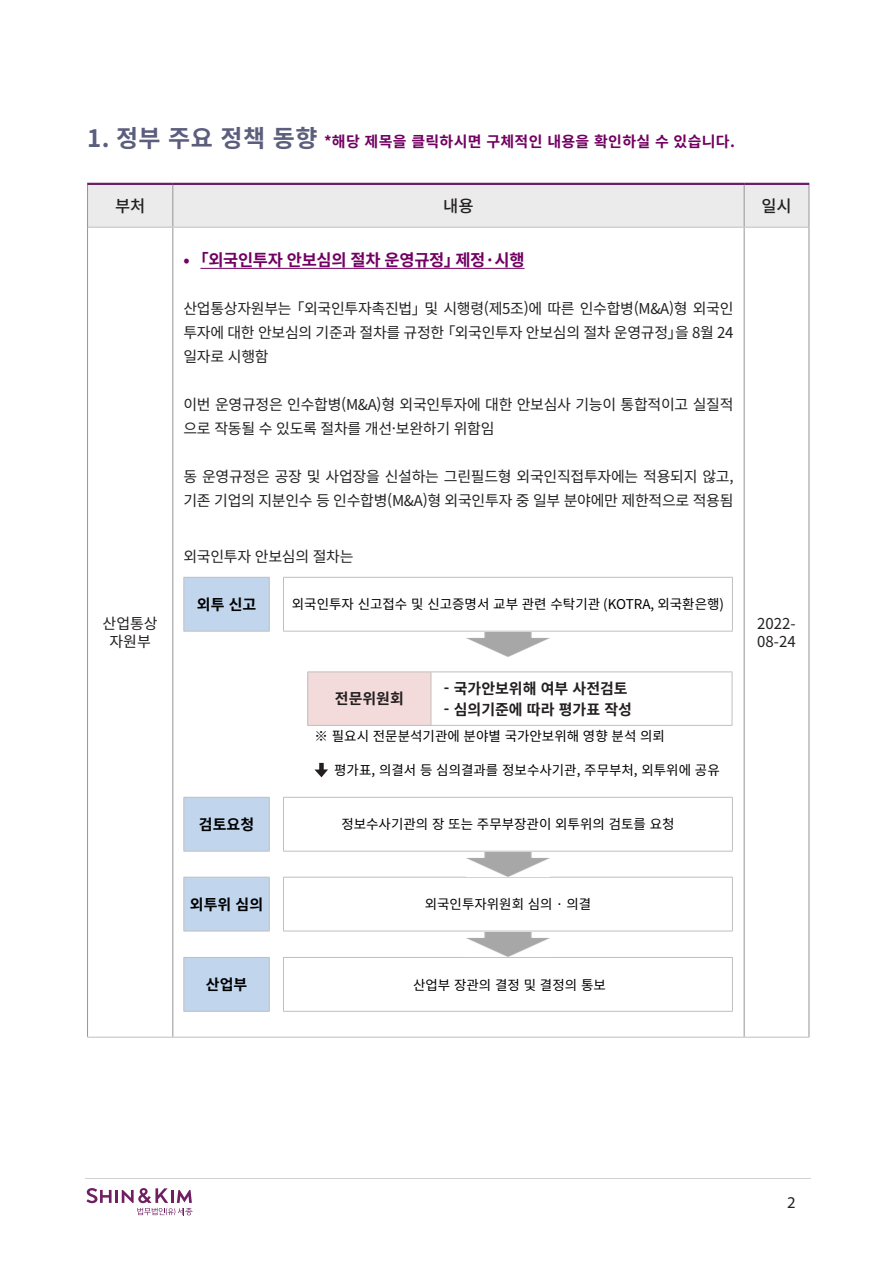
<style>
.page{position:relative;width:893px;height:1263px;background:#fff}
.page>*{position:absolute;margin:0;border:0;box-sizing:border-box;transform-origin:0 0}
.t1{font:700 16.5px "Noto Sans CJ Kkr";letter-spacing:-.02em;color:#720062}
.t2{font:500 16.5px "Noto Sans CJ Kkr";color:#231f20}
.t3{font:16.5px "Myriad Pro";color:#231f20}
.t4{font:15px/24px "Noto Sans CJ Kkr";letter-spacing:-.02em;color:#222}
.t5{font:700 15px "Noto Sans CJ Kkr";letter-spacing:.02em;color:#720062}
.ÿFFFFB9ÿFFFFD9ÿFFFF{font:700 15px "Noto Sans CJ Kkr";color:#231f20}
.t6{font:15px/18px "Noto Sans CJ Kkr";color:#231f20}
.ÿFFFFB9ÿFFFFD9ÿFFFF-2{font:700 15px "Noto Sans CJ Kkr";color:#000}
.ÿFFFFB9ÿFFFFD9ÿFFFF-3{font:13.5px "Noto Sans CJ Kkr";color:#000}
.s1{font-size:24px;color:#5b5e7c}
</style>
<div class="page">
<svg style="left:86px;top:1188px;width:107px;height:27px"></svg>
<hr style="left:85px;top:1178px;width:726px;height:1px;background:#d2d2d2">
<div style="left:88px;top:185px;width:721px;height:42px;background:#ebebec"></div>
<hr style="left:87px;top:183px;width:86px;height:2px;background:#6a2068">
<hr style="left:173px;top:183px;width:571px;height:2px;background:#6a2068">
<hr style="left:744px;top:183px;width:65px;height:2px;background:#6a2068">
<hr style="left:87px;top:185px;width:1px;height:42px;background:#939598">
<hr style="left:172px;top:185px;width:1px;height:42px;background:#939598">
<hr style="left:744px;top:185px;width:1px;height:42px;background:#939598">
<hr style="left:809px;top:185px;width:1px;height:42px;background:#939598">
<hr style="left:87px;top:227px;width:1px;height:810px;background:#939598">
<hr style="left:172px;top:228px;width:1px;height:809px;background:#939598">
<hr style="left:744px;top:228px;width:1px;height:809px;background:#939598">
<hr style="left:809px;top:227px;width:1px;height:810px;background:#939598">
<hr style="left:88px;top:227px;width:85px;height:1px;background:#bfbfbf">
<hr style="left:173px;top:227px;width:571px;height:1px;background:#bfbfbf">
<hr style="left:744px;top:227px;width:65px;height:1px;background:#bfbfbf">
<hr style="left:87px;top:1037px;width:86px;height:1px;background:#bfbfbf">
<hr style="left:173px;top:1037px;width:571px;height:1px;background:#bfbfbf">
<hr style="left:744px;top:1037px;width:65px;height:1px;background:#bfbfbf">
<hr style="left:200px;top:268px;width:324px;height:1px;background:#720062">
<svg style="left:184px;top:578px;width:85px;height:433px"></svg>
<svg style="left:283px;top:630px;width:449px;height:381px"></svg>
<hr style="left:183px;top:577px;width:87px;height:1px;background:#bfbfbf">
<hr style="left:183px;top:578px;width:1px;height:53px;background:#bfbfbf">
<hr style="left:269px;top:578px;width:1px;height:53px;background:#bfbfbf">
<hr style="left:283px;top:577px;width:450px;height:1px;background:#bfbfbf">
<hr style="left:283px;top:578px;width:1px;height:53px;background:#bfbfbf">
<hr style="left:732px;top:578px;width:1px;height:53px;background:#bfbfbf">
<hr style="left:183px;top:797px;width:87px;height:1px;background:#bfbfbf">
<hr style="left:183px;top:798px;width:1px;height:53px;background:#bfbfbf">
<hr style="left:269px;top:798px;width:1px;height:53px;background:#bfbfbf">
<hr style="left:283px;top:797px;width:450px;height:1px;background:#bfbfbf">
<hr style="left:283px;top:798px;width:1px;height:53px;background:#bfbfbf">
<hr style="left:732px;top:798px;width:1px;height:53px;background:#bfbfbf">
<hr style="left:183px;top:877px;width:87px;height:1px;background:#bfbfbf">
<hr style="left:183px;top:877px;width:1px;height:54px;background:#bfbfbf">
<hr style="left:269px;top:877px;width:1px;height:54px;background:#bfbfbf">
<hr style="left:283px;top:877px;width:450px;height:1px;background:#bfbfbf">
<hr style="left:283px;top:877px;width:1px;height:54px;background:#bfbfbf">
<hr style="left:732px;top:877px;width:1px;height:54px;background:#bfbfbf">
<hr style="left:183px;top:957px;width:87px;height:1px;background:#bfbfbf">
<hr style="left:183px;top:958px;width:1px;height:53px;background:#bfbfbf">
<hr style="left:269px;top:958px;width:1px;height:53px;background:#bfbfbf">
<hr style="left:283px;top:957px;width:450px;height:1px;background:#bfbfbf">
<hr style="left:283px;top:958px;width:1px;height:53px;background:#bfbfbf">
<hr style="left:732px;top:958px;width:1px;height:53px;background:#bfbfbf">
<hr style="left:183px;top:851px;width:87px;height:1px;background:#bfbfbf">
<hr style="left:283px;top:851px;width:450px;height:1px;background:#bfbfbf">
<hr style="left:183px;top:931px;width:87px;height:1px;background:#bfbfbf">
<hr style="left:283px;top:931px;width:450px;height:1px;background:#bfbfbf">
<hr style="left:183px;top:1011px;width:87px;height:1px;background:#bfbfbf">
<hr style="left:283px;top:1011px;width:450px;height:1px;background:#bfbfbf">
<hr style="left:183px;top:631px;width:87px;height:1px;background:#bfbfbf">
<hr style="left:283px;top:631px;width:450px;height:1px;background:#bfbfbf">
<img style="left:467px;top:632px;width:82px;height:25px">
<div style="left:308px;top:672px;width:123px;height:53px;background:#f3dbdb"></div>
<hr style="left:307px;top:671px;width:124px;height:1px;background:#bfbfbf">
<hr style="left:307px;top:672px;width:1px;height:53px;background:#bfbfbf">
<hr style="left:431px;top:671px;width:301px;height:1px;background:#bfbfbf">
<hr style="left:431px;top:672px;width:1px;height:53px;background:#bfbfbf">
<hr style="left:732px;top:672px;width:1px;height:53px;background:#bfbfbf">
<hr style="left:307px;top:725px;width:124px;height:1px;background:#bfbfbf">
<hr style="left:431px;top:725px;width:301px;height:1px;background:#bfbfbf">
<img style="left:467px;top:852px;width:82px;height:24px">
<img style="left:467px;top:932px;width:82px;height:24px">
<div style="left:319px;top:763px;width:5px;height:8px;background:#231f20"></div>
<svg style="left:314px;top:769px;width:14px;height:8px"></svg>
<p class="t5" style="left:87px;top:133px;width:649px"><span class="s1">1. 정부 주요 정책 동향</span> *해당 제목을 클릭하시면 구체적인 내용을 확인하실 수 있습니다.</p>
<p class="t2" style="left:115px;top:197px;width:32px">부처</p>
<p class="t2" style="left:443px;top:197px;width:32px">내용</p>
<p class="t2" style="left:761px;top:197px;width:32px">일시</p>
<p class="t1" style="left:183px;top:251px;width:343px">• ｢외국인투자 안보심의 절차 운영규정」제정·시행</p>
<p class="t4" style="left:183px;top:297px;width:552px;text-align:justify">산업통상자원부는 「외국인투자촉진법」및 시행령(제5조)에 따른 인수합병(M&amp;A)형 외국인 투자에 대한 안보심의 기준과 절차를 규정한 「외국인투자 안보심의 절차 운영규정」을 8월 24 일자로 시행함</p>
<p class="t4" style="left:183px;top:393px;width:552px">이번 운영규정은 인수합병(M&amp;A)형 외국인투자에 대한 안보심사 기능이 통합적이고 실질적 으로 작동될 수 있도록 절차를 개선·보완하기 위함임</p>
<p class="t4" style="left:183px;top:465px;width:552px">동 운영규정은 공장 및 사업장을 신설하는 그린필드형 외국인직접투자에는 적용되지 않고, 기존 기업의 지분인수 등 인수합병(M&amp;A)형 외국인투자 중 일부 분야에만 제한적으로 적용됨</p>
<p class="t6" style="left:103px;top:615px;width:57px">산업통상</p>
<p class="t6" style="left:109px;top:633px;width:43px">자원부</p>
<p class="t4" style="left:183px;top:545px;width:172px">외국인투자 안보심의 절차는</p>
<p class="ÿFFFFB9ÿFFFFD9ÿFFFF-2" style="left:197px;top:596px;width:61px">외투 신고</p>
<p class="ÿFFFFB9ÿFFFFD9ÿFFFF-3" style="left:292px;top:597px;width:434px">외국인투자 신고접수 및 신고증명서 교부 관련 수탁기관 (KOTRA, 외국환은행)</p>
<p class="ÿFFFFB9ÿFFFFD9ÿFFFF" style="left:444px;top:680px;width:185px">- 국가안보위해 여부 사전검토</p>
<p class="ÿFFFFB9ÿFFFFD9ÿFFFF" style="left:444px;top:701px;width:189px">- 심의기준에 따라 평가표 작성</p>
<p class="ÿFFFFB9ÿFFFFD9ÿFFFF-3" style="left:315px;top:728px;width:352px">※ 필요시 전문분석기관에 분야별 국가안보위해 영향 분석 의뢰</p>
<p class="ÿFFFFB9ÿFFFFD9ÿFFFF-3" style="left:334px;top:762px;width:387px">평가표, 의결서 등 심의결과를 정보수사기관, 주무부처, 외투위에 공유</p>
<p class="ÿFFFFB9ÿFFFFD9ÿFFFF" style="left:335px;top:690px;width:71px">전문위원회</p>
<p class="ÿFFFFB9ÿFFFFD9ÿFFFF-2" style="left:199px;top:816px;width:57px">검토요청</p>
<p class="ÿFFFFB9ÿFFFFD9ÿFFFF-3" style="left:341px;top:817px;width:335px">정보수사기관의 장 또는 주무부장관이 외투위의 검토를 요청</p>
<p class="ÿFFFFB9ÿFFFFD9ÿFFFF-2" style="left:190px;top:896px;width:75px">외투위 심의</p>
<p class="ÿFFFFB9ÿFFFFD9ÿFFFF-3" style="left:425px;top:897px;width:168px">외국인투자위원회 심의 · 의결</p>
<p class="ÿFFFFB9ÿFFFFD9ÿFFFF-2" style="left:206px;top:976px;width:43px">산업부</p>
<p class="ÿFFFFB9ÿFFFFD9ÿFFFF-3" style="left:413px;top:977px;width:194px">산업부 장관의 결정 및 결정의 통보</p>
<p class="t6" style="left:757px;top:615px;width:40px">2022-<br>08-24</p>
<p class="t3" style="left:787px;top:1192px;width:10px">2</p>
</div>
